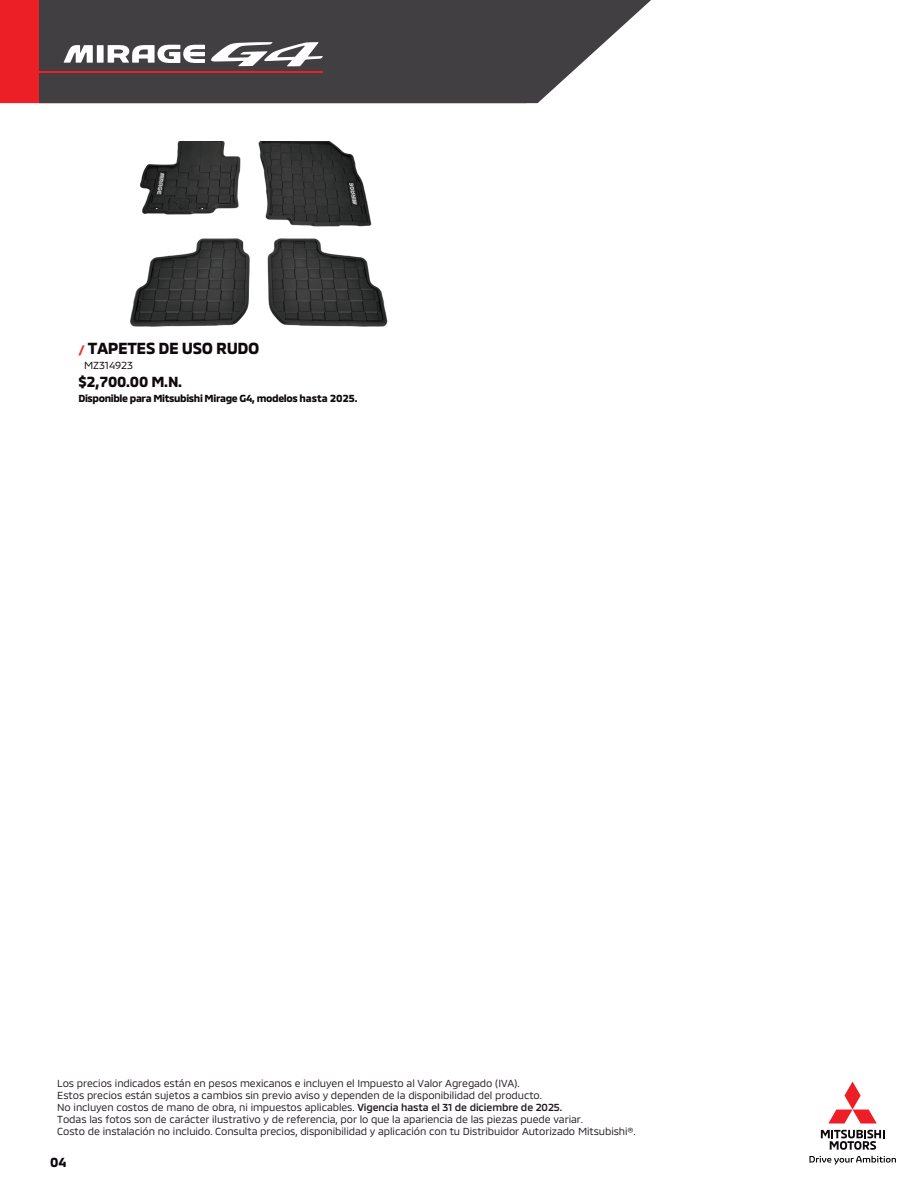
<style>
.page{position:relative;width:918px;height:1188px;background:#fff}
.page>*{position:absolute;margin:0;border:0;box-sizing:border-box;transform-origin:0 0}
.t1{font:700 16.5px "MMC";letter-spacing:-.025em;color:#0e090d}
.t2{font:700 15px "MMC";color:#0e090d}
.t3{font:700 13.5px "MMC";color:#0e090d}
.t4{font:10.5px/12px "MMC";letter-spacing:-.01em;color:#231c23}
.t5{font:700 10.5px "MMC";letter-spacing:-.035em;color:#0e090d}
.t6{font:10.5px "MMC";color:#0e090d}
.s1{font-size:12px;color:#ea3233}
.s2{font-weight:500}
</style>
<div class="page">
<div style="left:0;top:0;width:39px;height:103px;background:#ed1f26"></div>
<svg style="left:39px;top:0;width:612px;height:103px;background:#545254"></svg>
<hr style="left:0;top:71px;width:323px;height:2px;background:#ed1f26">
<svg style="left:211px;top:42px;width:112px;height:24px"></svg>
<svg style="left:64px;top:45px;width:29px;height:18px"></svg>
<svg style="left:108px;top:45px;width:97px;height:18px"></svg>
<div style="left:97px;top:45px;width:7px;height:18px;background:#fff"></div>
<img style="left:130px;top:142px;width:258px;height:185px">
<svg style="left:821px;top:1130px;width:63px;height:20px"></svg>
<svg style="left:828px;top:1082px;width:49px;height:42px"></svg>
<svg style="left:809px;top:1156px;width:87px;height:9px"></svg>
<h1 class="t1" style="left:78px;top:335px;width:183px"><span class="s1">/</span> TAPETES DE USO RUDO</h1>
<p class="t6" style="left:84px;top:357px;width:50px">MZ314923</p>
<h2 class="t2" style="left:78px;top:370px;width:105px">$2,700.00 M.N.</h2>
<p class="t5" style="left:78px;top:390px;width:281px">Disponible para Mitsubishi Mirage G4, modelos hasta 2025.</p>
<p class="t4" style="left:57px;top:1076px;width:580px">Los precios indicados están en pesos mexicanos e incluyen el Impuesto al Valor Agregado (IVA).<br>Estos precios están sujetos a cambios sin previo aviso y dependen de la disponibilidad del producto.<br>No incluyen costos de mano de obra, ni impuestos aplicables. <span class="s2">Vigencia hasta el 31 de diciembre de 2025.<br></span>Todas las fotos son de carácter ilustrativo y de referencia, por lo que la apariencia de las piezas puede variar.<br>Costo de instalación no incluido. Consulta precios, disponibilidad y aplicación con tu Distribuidor Autorizado Mitsubishi®.</p>
<p class="t3" style="left:50px;top:1151px;width:18px">04</p>
</div>
